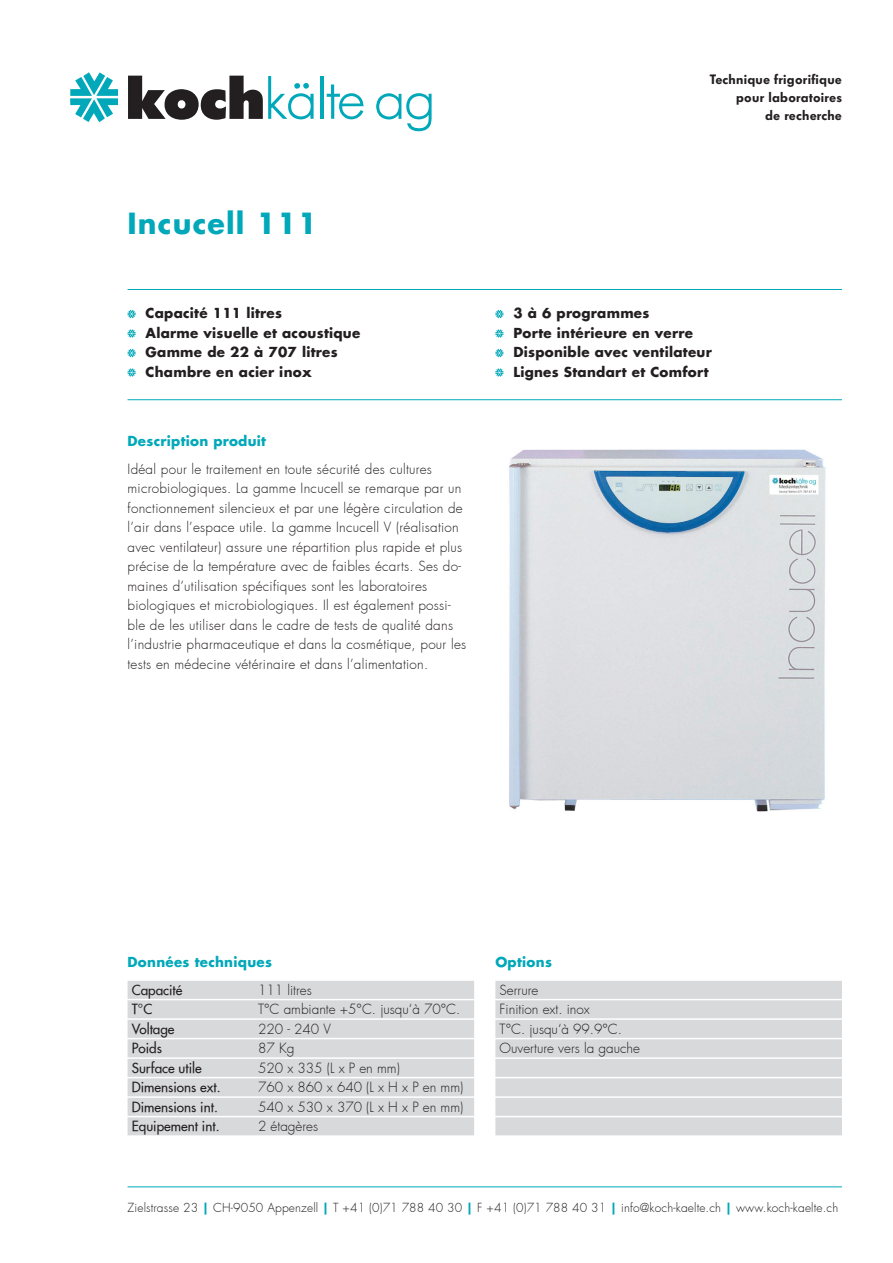
<style>
.page{position:relative;width:893px;height:1263px;background:#fff}
.page>*{position:absolute;margin:0;border:0;box-sizing:border-box;transform-origin:0 0}
.t1{font:700 28.5px "Futura";letter-spacing:.04em;color:#00a8b9}
.t2{font:300 13.5px/19.5px "Futura";letter-spacing:.02em;color:#231f20}
.t3{font:300 13.5px/19.5px "Futura";color:#231f20}
.Aufzählung{font:700 13.5px "Futura";letter-spacing:.02em;color:#231f20}
.t4{font:500 13.5px "Futura";color:#231f20}
.t5{font:600 13.5px/18px "Futura BQ";letter-spacing:.02em;color:#231f20;text-align:right}
.t6{font:700 13.5px "Futura";letter-spacing:.02em;color:#00a8b9}
.t7{font:300 12px "Futura";letter-spacing:.01em;color:#231f20}
.s1{font-weight:700;color:#00a8b9}
</style>
<div class="page">
<img style="left:509px;top:449px;width:317px;height:363px">
<svg style="left:128px;top:310px;width:8px;height:8px"></svg>
<svg style="left:128px;top:329px;width:8px;height:9px"></svg>
<svg style="left:128px;top:349px;width:8px;height:8px"></svg>
<svg style="left:128px;top:368px;width:8px;height:9px"></svg>
<svg style="left:495px;top:310px;width:8px;height:8px"></svg>
<svg style="left:495px;top:329px;width:8px;height:9px"></svg>
<svg style="left:495px;top:349px;width:8px;height:8px"></svg>
<svg style="left:495px;top:368px;width:8px;height:9px"></svg>
<svg style="left:70px;top:72px;width:48px;height:50px"></svg>
<svg style="left:128px;top:76px;width:186px;height:44px"></svg>
<hr style="left:320px;top:76px;width:3px;height:43px;background:#00a8b9">
<svg style="left:327px;top:84px;width:37px;height:35px"></svg>
<svg style="left:376px;top:93px;width:56px;height:38px"></svg>
<hr style="left:128px;top:289px;width:714px;height:1px;background:#00a8b9">
<hr style="left:128px;top:399px;width:714px;height:1px;background:#00a8b9">
<hr style="left:128px;top:1186px;width:714px;height:1px;background:#00a8b9">
<div style="left:495px;top:981px;width:347px;height:18px;background:#d8d9db"></div>
<div style="left:495px;top:1000px;width:347px;height:18px;background:#d8d9db"></div>
<div style="left:495px;top:1020px;width:347px;height:18px;background:#d8d9db"></div>
<div style="left:495px;top:1039px;width:347px;height:18px;background:#d8d9db"></div>
<div style="left:495px;top:1059px;width:347px;height:18px;background:#d8d9db"></div>
<div style="left:495px;top:1078px;width:347px;height:18px;background:#d8d9db"></div>
<div style="left:495px;top:1098px;width:347px;height:18px;background:#d8d9db"></div>
<div style="left:495px;top:1117px;width:347px;height:18px;background:#d8d9db"></div>
<div style="left:128px;top:981px;width:346px;height:18px;background:#d8d9db"></div>
<div style="left:128px;top:1000px;width:346px;height:18px;background:#d8d9db"></div>
<div style="left:128px;top:1020px;width:346px;height:18px;background:#d8d9db"></div>
<div style="left:128px;top:1039px;width:346px;height:18px;background:#d8d9db"></div>
<div style="left:128px;top:1059px;width:346px;height:18px;background:#d8d9db"></div>
<div style="left:128px;top:1078px;width:346px;height:18px;background:#d8d9db"></div>
<div style="left:128px;top:1098px;width:346px;height:18px;background:#d8d9db"></div>
<div style="left:128px;top:1117px;width:346px;height:18px;background:#d8d9db"></div>
<h1 class="t1" style="left:128px;top:204px;width:191px">Incucell 111</h1>
<p class="Aufzählung" style="left:146px;top:304px;width:138px">Capacité 111 litres</p>
<p class="Aufzählung" style="left:146px;top:324px;width:216px">Alarme visuelle et acoustique</p>
<p class="Aufzählung" style="left:146px;top:343px;width:194px">Gamme de 22 à 707 litres</p>
<p class="Aufzählung" style="left:146px;top:363px;width:168px">Chambre en acier inox</p>
<p class="t6" style="left:128px;top:432px;width:140px">Description produit</p>
<p class="t2" style="left:128px;top:460px;width:340px">Idéal pour le traitement en toute sécurité des cultures microbiologiques. La gamme Incucell se remarque par un fonctionnement silencieux et par une légère circulation de l’air dans l’espace utile. La gamme Incucell V (réalisation avec ventilateur) assure une répartition plus rapide et plus précise de la température avec de faibles écarts. Ses do&shy;maines d’utilisation spécifiques sont les laboratoires biologiques et microbiologiques. Il est également possi&shy;ble de les utiliser dans le cadre de tests de qualité dans l’industrie pharmaceutique et dans la cosmétique, pour les tests en médecine vétérinaire et dans l’alimentation.</p>
<p class="t5" style="left:710px;top:71px;width:134px">Technique frigorifique pour laboratoires<br>de recherche</p>
<p class="Aufzählung" style="left:513px;top:304px;width:138px">3 à 6 programmes</p>
<p class="Aufzählung" style="left:513px;top:324px;width:181px">Porte intérieure en verre</p>
<p class="Aufzählung" style="left:513px;top:343px;width:200px">Disponible avec ventilateur</p>
<p class="Aufzählung" style="left:513px;top:363px;width:197px">Lignes Standart et Comfort</p>
<p class="t6" style="left:128px;top:953px;width:146px">Données techniques</p>
<p class="t4" style="left:132px;top:981px;width:52px">Capacité</p>
<p class="t3" style="left:258px;top:980px;width:55px">111 litres</p>
<p class="t4" style="left:132px;top:1001px;width:22px">T°C</p>
<p class="t3" style="left:258px;top:1000px;width:204px">T°C ambiante +5°C. jusqu‘à 70°C.</p>
<p class="t4" style="left:132px;top:1020px;width:44px">Voltage</p>
<p class="t2" style="left:258px;top:1019px;width:74px">220 - 240 V</p>
<p class="t4" style="left:132px;top:1040px;width:32px">Poids</p>
<p class="t2" style="left:258px;top:1039px;width:38px">87 Kg</p>
<p class="t4" style="left:132px;top:1059px;width:71px">Surface utile</p>
<p class="t3" style="left:258px;top:1058px;width:143px">520 x 335 (L x P en mm)</p>
<p class="t4" style="left:132px;top:1079px;width:90px">Dimensions ext.</p>
<p class="t3" style="left:258px;top:1078px;width:207px">760 x 860 x 640 (L x H x P en mm)</p>
<p class="t4" style="left:132px;top:1098px;width:88px">Dimensions int.</p>
<p class="t3" style="left:258px;top:1097px;width:207px">540 x 530 x 370 (L x H x P en mm)</p>
<p class="t4" style="left:132px;top:1118px;width:89px">Equipement int.</p>
<p class="t3" style="left:258px;top:1117px;width:62px">2 étagères</p>
<p class="t6" style="left:495px;top:953px;width:58px">Options</p>
<p class="t3" style="left:500px;top:980px;width:142px">Serrure<br>Finition ext. inox<br>T°C. jusqu‘à 99.9°C.<br>Ouverture vers la gauche</p>
<p class="t7" style="left:128px;top:1200px;width:712px">Zielstrasse 23 <span class="s1">|</span> CH-9050 Appenzell <span class="s1">|</span> T +41 (0)71 788 40 30 <span class="s1">|</span> F +41 (0)71 788 40 31 <span class="s1">|</span> info@koch-kaelte.ch <span class="s1">|</span> www.koch-kaelte.ch</p>
</div>
